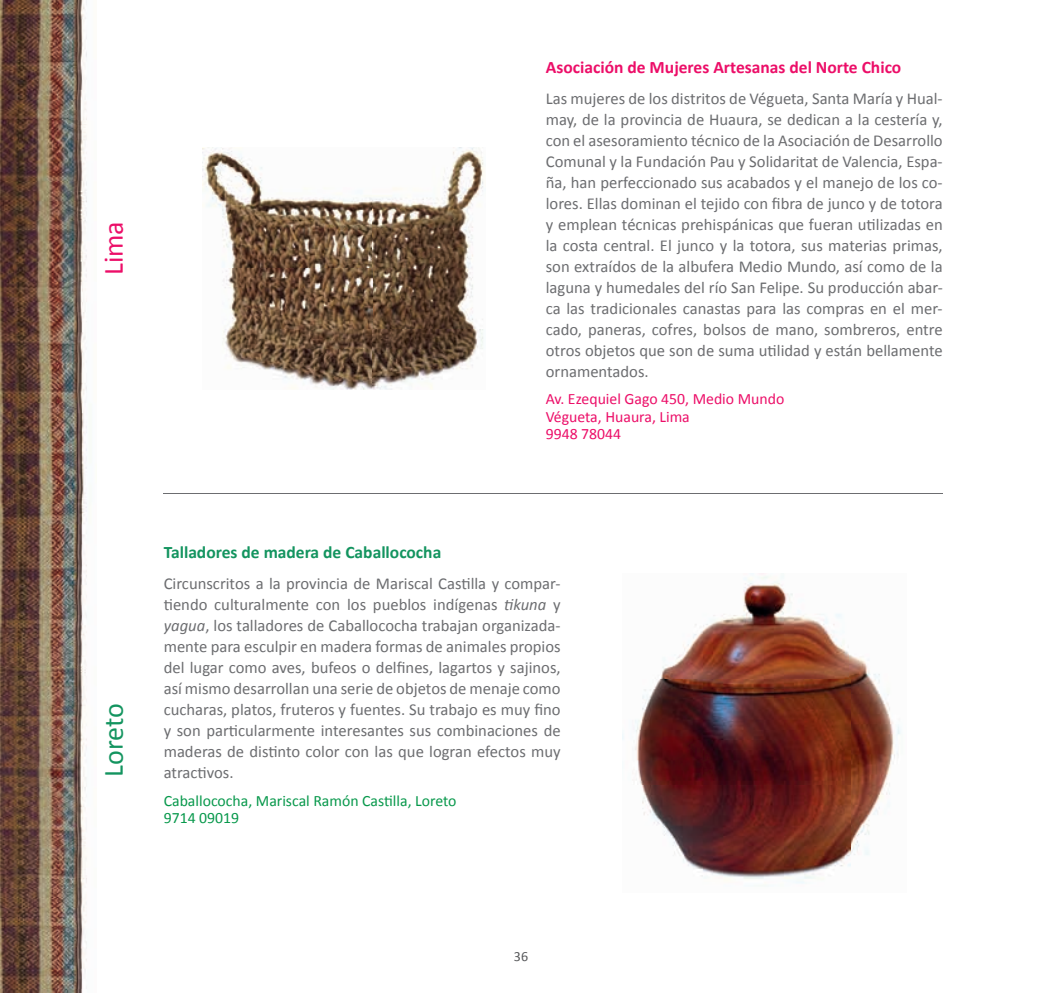
<style>
.page{position:relative;width:1042px;height:993px;background:#fff}
.page>*{position:absolute;margin:0;border:0;box-sizing:border-box;transform-origin:0 0}
.t1{font:28px "Calibri";letter-spacing:-.005em;color:#13945f}
.t2{font:28px "Calibri";color:#ec0e68}
.t3{font:700 17.5px "Calibri";color:#ec0e68}
.t4{font:700 17.5px "Calibri";color:#13945f}
.t5{font:16.62px/21px "Calibri";color:#6c6d70;text-align:justify}
.t6{font:15.75px/17.5px "Calibri";color:#ec0e68}
.t7{font:15.75px/17.5px "Calibri";color:#07984b}
.t8{font:14px "Calibri";color:#57585a}
.s1{font-style:italic}
</style>
<div class="page">
<img style="left:203px;top:147px;width:281px;height:243px">
<img style="left:622px;top:573px;width:279px;height:311px">
<img style="left:0;top:0;width:87px;height:992px">
<hr style="left:164px;top:493px;width:779px;height:1px;background:#6c6d70">
<h1 class="t2" style="left:96px;top:275px;width:55px;rotate:-90deg">Lima</h1>
<p class="t3" style="left:546px;top:56px;width:357px">Asociación de Mujeres Artesanas del Norte Chico</p>
<p class="t5" style="left:546px;top:88px;width:398px">Las mujeres de los distritos de Végueta, Santa María y Hual&shy;may, de la provincia de Huaura, se dedican a la cestería y, con el asesoramiento técnico de la Asociación de Desarrollo Comunal y la Fundación Pau y Solidaritat de Valencia, Espa&shy;ña, han perfeccionado sus acabados y el manejo de los co&shy;lores. Ellas dominan el tejido con fibra de junco y de totora y emplean técnicas prehispánicas que fueran utilizadas en la costa central. El junco y la totora, sus materias primas, son extraídos de la albufera Medio Mundo, así como de la laguna y humedales del río San Felipe. Su producción abar&shy;ca las tradicionales canastas para las compras en el mer&shy;cado, paneras, cofres, bolsos de mano, sombreros, entre otros objetos que son de suma utilidad y están bellamente ornamentados.</p>
<p class="t6" style="left:546px;top:390px;width:240px">Av. Ezequiel Gago 450, Medio Mundo<br>Végueta, Huaura, Lima<br>9948 78044</p>
<h1 class="t1" style="left:96px;top:776px;width:75px;rotate:-90deg">Loreto</h1>
<p class="t4" style="left:164px;top:541px;width:279px">Talladores de madera de Caballococha</p>
<p class="t5" style="left:164px;top:572px;width:398px">Circunscritos a la provincia de Mariscal Castilla y compar&shy;tiendo culturalmente con los pueblos indígenas <span class="s1">tikuna</span> y <span class="s1">yagua</span>, los talladores de Caballococha trabajan organizada&shy;mente para esculpir en madera formas de animales propios del lugar como aves, bufeos o delfines, lagartos y sajinos, así mismo desarrollan una serie de objetos de menaje como cucharas, platos, fruteros y fuentes. Su trabajo es muy fino y son particularmente interesantes sus combinaciones de maderas de distinto color con las que logran efectos muy atractivos.</p>
<p class="t7" style="left:164px;top:791px;width:294px">Caballococha, Mariscal Ramón Castilla, Loreto<br>9714 09019</p>
<p class="t8" style="left:514px;top:947px;width:16px">36</p>
</div>
